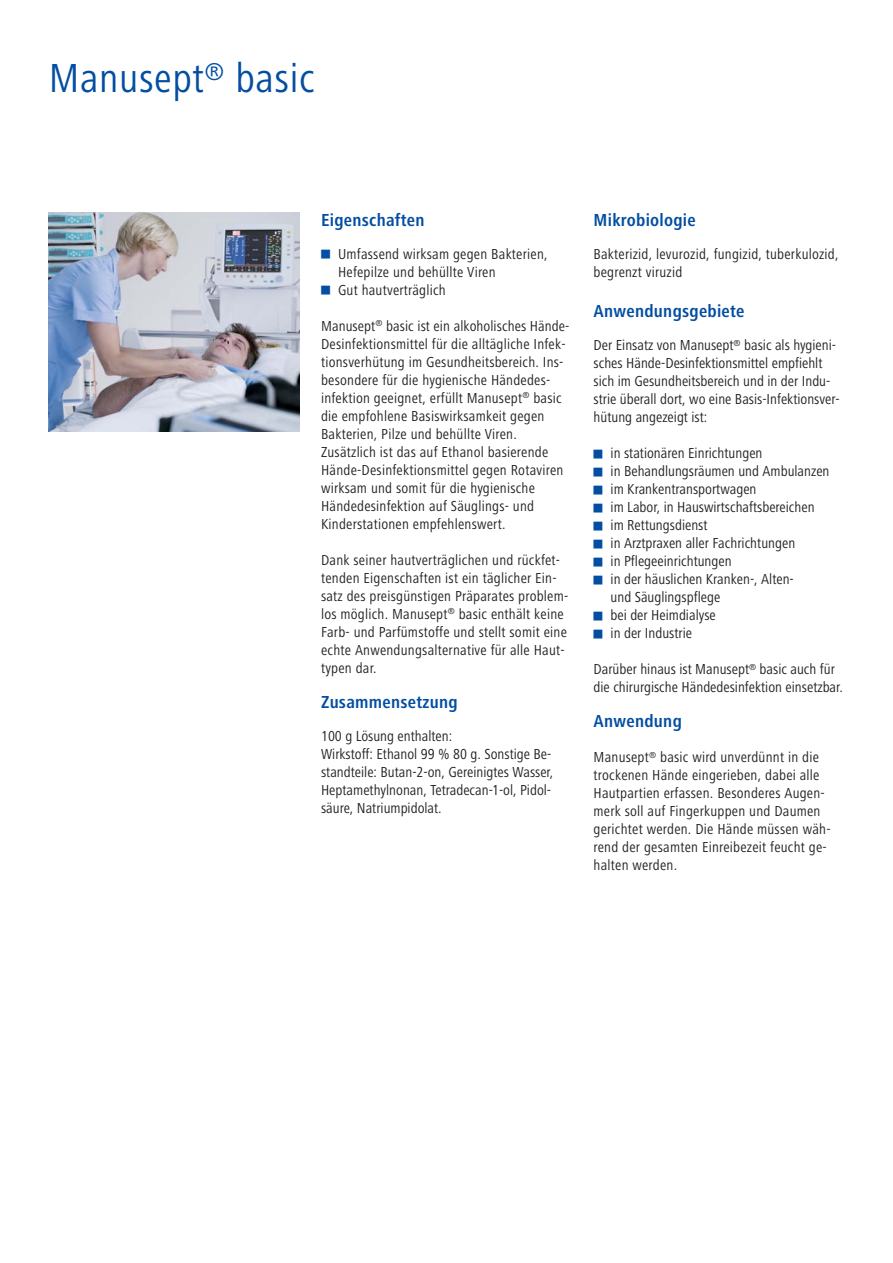
<style>
.page{position:relative;width:893px;height:1263px;background:#fff}
.page>*{position:absolute;margin:0;border:0;box-sizing:border-box;transform-origin:0 0}
.t1{font:42px "Hartmann";letter-spacing:.015em;color:#034ea2}
.t2{font:700 18px "Hartmann";letter-spacing:.015em;color:#034ea2}
.t3{font:15px/18px "Hartmann";letter-spacing:.015em;color:#231f20}
.s1{color:#034ea2}
</style>
<div class="page">
<img style="left:49px;top:213px;width:251px;height:219px">
<h1 class="t1" style="left:49px;top:62px;width:267px">Manusept<sup>®</sup> basic</h1>
<p class="t2" style="left:321px;top:213px;width:105px">Eigenschaften</p>
<p class="t3" style="left:338px;top:246px;width:211px;text-indent:-17px"><span class="s1">■</span> Umfassend wirksam gegen Bakterien,<br>Hefepilze und behüllte Viren</p>
<p class="t3" style="left:321px;top:282px;width:126px"><span class="s1">■</span> Gut hautverträglich</p>
<p class="t3" style="left:321px;top:318px;width:250px">Manusept<sup>®</sup> basic ist ein alkoholisches Hände-Desinfektionsmittel für die alltägliche Infek&shy;tionsverhütung im Gesundheitsbereich. Ins&shy;besondere für die hygienische Händedes&shy;infektion geeignet, erfüllt Manusept<sup>®</sup> basic die empfohlene Basiswirksamkeit gegen Bakterien, Pilze und behüllte Viren.<br>Zusätzlich ist das auf Ethanol basierende Hände-Desinfektionsmittel gegen Rotaviren wirksam und somit für die hygienische Händedesinfektion auf Säuglings- und Kinderstationen empfehlenswert.</p>
<p class="t3" style="left:321px;top:552px;width:249px">Dank seiner hautverträglichen und rückfet&shy;tenden Eigenschaften ist ein täglicher Ein&shy;satz des preisgünstigen Präparates problem&shy;los möglich. Manusept<sup>®</sup> basic enthält keine Farb- und Parfümstoffe und stellt somit eine echte Anwendungsalternative für alle Haut&shy;typen dar.</p>
<p class="t2" style="left:321px;top:695px;width:138px">Zusammensetzung</p>
<p class="t3" style="left:321px;top:728px;width:234px">100 g Lösung enthalten:<br>Wirkstoff: Ethanol 99 % 80 g. Sonstige Be&shy;standteile: Butan-2-on, Gereinigtes Wasser, Heptamethylnonan, Tetradecan-1-ol, Pidol&shy;säure, Natriumpidolat.</p>
<p class="t2" style="left:594px;top:213px;width:104px">Mikrobiologie</p>
<p class="t3" style="left:594px;top:246px;width:247px">Bakterizid, levurozid, fungizid, tuberkulozid, begrenzt viruzid</p>
<p class="t2" style="left:594px;top:304px;width:153px">Anwendungsgebiete</p>
<p class="t3" style="left:594px;top:337px;width:248px">Der Einsatz von Manusept<sup>®</sup> basic als hygieni&shy;sches Hände-Desinfektionsmittel empfiehlt sich im Gesundheitsbereich und in der Indu&shy;strie überall dort, wo eine Basis-Infektionsver&shy;hütung angezeigt ist:</p>
<p class="t3" style="left:594px;top:445px;width:170px"><span class="s1">■</span> in stationären Einrichtungen</p>
<p class="t3" style="left:594px;top:463px;width:238px"><span class="s1">■</span> in Behandlungsräumen und Ambulanzen</p>
<p class="t3" style="left:594px;top:481px;width:164px"><span class="s1">■</span> im Krankentransportwagen</p>
<p class="t3" style="left:594px;top:499px;width:223px"><span class="s1">■</span> im Labor, in Hauswirtschaftsbereichen</p>
<p class="t3" style="left:594px;top:517px;width:116px"><span class="s1">■</span> im Rettungsdienst</p>
<p class="t3" style="left:594px;top:535px;width:203px"><span class="s1">■</span> in Arztpraxen aller Fachrichtungen</p>
<p class="t3" style="left:594px;top:553px;width:140px"><span class="s1">■</span> in Pflegeeinrichtungen</p>
<p class="t3" style="left:611px;top:571px;width:185px;text-indent:-17px"><span class="s1">■</span> in der häuslichen Kranken-, Alten&shy;und Säuglingspflege</p>
<p class="t3" style="left:594px;top:607px;width:124px"><span class="s1">■</span> bei der Heimdialyse</p>
<p class="t3" style="left:594px;top:625px;width:100px"><span class="s1">■</span> in der Industrie</p>
<p class="t3" style="left:594px;top:661px;width:251px">Darüber hinaus ist Manusept<sup>®</sup> basic auch für die chirurgische Händedesinfektion einsetzbar.</p>
<p class="t2" style="left:594px;top:714px;width:90px">Anwendung</p>
<p class="t3" style="left:594px;top:750px;width:239px">Manusept<sup>®</sup> basic wird unverdünnt in die trockenen Hände eingerieben, dabei alle Hautpartien erfassen. Besonderes Augen&shy;merk soll auf Fingerkuppen und Daumen gerichtet werden. Die Hände müssen wäh&shy;rend der gesamten Einreibezeit feucht ge&shy;halten werden.</p>
</div>
